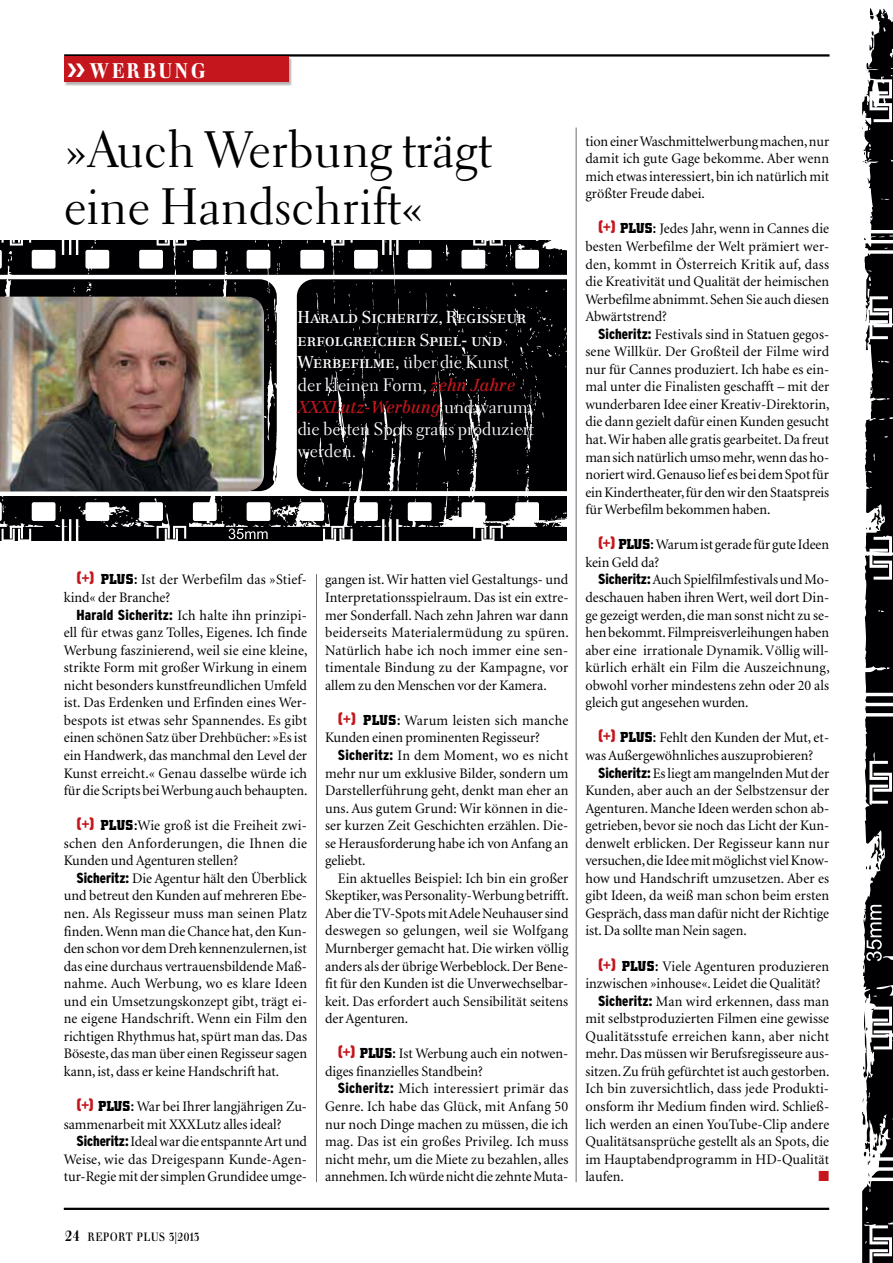
<style>
.page{position:relative;width:893px;height:1263px;background:#fff}
.page>*{position:absolute;margin:0;border:0;box-sizing:border-box;transform-origin:0 0}
.t1{font:51px/57px "Electra LH";color:#000}
.t2{font:800 21px "Walbaum Condensed";letter-spacing:.15em;color:#fff}
.t3{font:18px/22.5px "Electra LH";color:#fff}
.t4{font:16.95px/22.5px "Centennial Roman SC";color:#fff}
.t5{font:16.95px "Centennial Italic Os F";color:#c4161c}
.t6{font:14.55px/17.5px "Minion";color:#000;text-align:justify}
.t7{font:14.55px "Minion";letter-spacing:.02em;color:#000}
.t8{font:14.55px "Zapf Dingbats";color:#c4161c}
.t9{font:12px "Walbaum Condensed Medium Deck";letter-spacing:.05em;color:#000}
.s1{font-family:"Centennial Roman SC";font-size:16.95px}
.s2{font-family:"Centennial Italic Os F";font-size:16.95px;color:#c4161c}
.s3{font-family:"Electra LH";font-size:18px;color:#fff}
.s4{font-family:"Eurostile";font-weight:700;font-size:14.25px;color:#c4161c}
.s5{font-family:"City";font-weight:700;font-size:14.25px}
.s6{font-family:"Interstate";font-weight:900;font-stretch:condensed}
.s7{font-family:"Walbaum Condensed";font-weight:700;font-size:15px}
</style>
<div class="page">
<hr style="left:316px;top:574px;width:1px;height:608px;background:#6d6e71">
<hr style="left:576px;top:128px;width:1px;height:1054px;background:#6d6e71">
<hr style="left:64px;top:54px;width:765px;height:3px;background:#000">
<div style="left:64px;top:57px;width:228px;height:29px;background:#000;opacity:.3"></div>
<div style="left:64px;top:57px;width:224px;height:25px;background:#c4161c"></div>
<hr style="left:64px;top:1208px;width:765px;height:2px;background:#000">
<svg style="left:0;top:241px;width:566px;height:300px;fill:#000003"></svg>
<svg style="left:862px;top:8px;width:31px;height:1255px"></svg>
<img style="left:0;top:297px;width:264px;height:194px">
<h2 class="t2" style="left:90px;top:59px;width:117px">WERBUNG</h2>
<h1 class="t1" style="left:64px;top:121px;width:429px">»Auch Werbung trägt eine Handschrift«</h1>
<p class="t4" style="left:298px;top:306px;width:230px">Harald Sicheritz, Regisseur erfolgreicher Spiel- und</p>
<p class="t3" style="left:298px;top:351px;width:219px"><span class="s1">Werbefilme,</span> über die Kunst der kleinen Form, <span class="s2">zehn Jahre</span></p>
<p class="t5" style="left:298px;top:397px;width:232px">XXXLutz-Werbung <span class="s3">und warum</span></p>
<p class="t3" style="left:298px;top:418px;width:238px;line-height:21.6px">die besten Spots gratis produziert werden.</p>
<p class="t6" style="left:64px;top:571px;width:245px;text-indent:13px"><span class="s4">(+)</span> <span class="s5">PLUS:</span> Ist der Werbefilm das »Stief&shy;kind« der Branche?</p>
<p class="t6" style="left:64px;top:607px;width:245px;text-indent:13px"><span class="s6">Harald Sicheritz:</span> Ich halte ihn prinzipi&shy;ell für etwas ganz Tolles, Eigenes. Ich finde Werbung faszinierend, weil sie eine kleine, strikte Form mit großer Wirkung in einem nicht besonders kunstfreundlichen Umfeld ist. Das Erdenken und Erfinden eines Wer&shy;bespots ist etwas sehr Spannendes. Es gibt einen schönen Satz über Drehbücher: »Es ist ein Handwerk, das manchmal den Level der Kunst erreicht.« Genau dasselbe würde ich für die Scripts bei Werbung auch behaupten.</p>
<p class="t6" style="left:64px;top:817px;width:245px;text-indent:13px"><span class="s4">(+)</span> <span class="s5">PLUS:</span>Wie groß ist die Freiheit zwi&shy;schen den Anforderungen, die Ihnen die Kunden und Agenturen stellen?</p>
<p class="t6" style="left:64px;top:870px;width:245px;text-indent:13px"><span class="s6">Sicheritz:</span> Die Agentur hält den Überblick und betreut den Kunden auf mehreren Ebe&shy;nen. Als Regisseur muss man seinen Platz finden. Wenn man die Chance hat, den Kun&shy;den schon vor dem Dreh kennenzulernen, ist das eine durchaus vertrauensbildende Maß&shy;nahme. Auch Werbung, wo es klare Ideen und ein Umsetzungskonzept gibt, trägt ei&shy;ne eigene Handschrift. Wenn ein Film den richtigen Rhythmus hat, spürt man das. Das Böseste, das man über einen Regisseur sagen kann, ist, dass er keine Handschrift hat.</p>
<p class="t6" style="left:64px;top:1098px;width:245px;text-indent:13px"><span class="s4">(+)</span> <span class="s5">PLUS:</span> War bei Ihrer langjährigen Zu&shy;sammenarbeit mit XXXLutz alles ideal?</p>
<p class="t6" style="left:64px;top:1133px;width:245px;text-indent:13px"><span class="s6">Sicheritz:</span> Ideal war die entspannte Art und Weise, wie das Dreigespann Kunde-Agen&shy;tur-Regie mit der simplen Grundidee umge-</p>
<p class="t6" style="left:325px;top:571px;width:245px">gangen ist. Wir hatten viel Gestaltungs- und Interpretationsspielraum. Das ist ein extre&shy;mer Sonderfall. Nach zehn Jahren war dann beiderseits Materialermüdung zu spüren.<br>Natürlich habe ich noch immer eine sen&shy;timentale Bindung zu der Kampagne, vor allem zu den Menschen vor der Kamera.</p>
<p class="t6" style="left:325px;top:712px;width:245px;text-indent:13px"><span class="s4">(+)</span> <span class="s5">PLUS:</span> Warum leisten sich manche<br>Kunden einen prominenten Regisseur?</p>
<p class="t6" style="left:325px;top:747px;width:245px;text-indent:13px"><span class="s6">Sicheritz:</span> In dem Moment, wo es nicht mehr nur um exklusive Bilder, sondern um Darstellerführung geht, denkt man eher an uns. Aus gutem Grund: Wir können in die&shy;ser kurzen Zeit Geschichten erzählen. Die&shy;se Herausforderung habe ich von Anfang an geliebt.</p>
<p class="t6" style="left:325px;top:870px;width:245px;text-indent:13px">Ein aktuelles Beispiel: Ich bin ein großer Skeptiker, was Personality-Werbung betrifft.<br>Aber die TV-Spots mit Adele Neuhauser sind deswegen so gelungen, weil sie Wolfgang Murnberger gemacht hat. Die wirken völlig anders als der übrige Werbeblock. Der Bene&shy;fit für den Kunden ist die Unverwechselbar&shy;keit. Das erfordert auch Sensibilität seitens der Agenturen.</p>
<p class="t6" style="left:325px;top:1045px;width:245px;text-indent:13px"><span class="s4">(+)</span> <span class="s5">PLUS:</span> Ist Werbung auch ein notwen&shy;diges finanzielles Standbein?</p>
<p class="t6" style="left:325px;top:1080px;width:245px;text-indent:13px"><span class="s6">Sicheritz:</span> Mich interessiert primär das Genre. Ich habe das Glück, mit Anfang 50 nur noch Dinge machen zu müssen, die ich mag. Das ist ein großes Privileg. Ich muss nicht mehr, um die Miete zu bezahlen, alles annehmen. Ich würde nicht die zehnte Muta-</p>
<p class="t6" style="left:585px;top:133px;width:245px">tion einer Waschmittelwerbung machen, nur damit ich gute Gage bekomme. Aber wenn mich etwas interessiert, bin ich natürlich mit größter Freude dabei.</p>
<p class="t6" style="left:585px;top:220px;width:245px;text-indent:13px"><span class="s4">(+)</span> <span class="s5">PLUS:</span> Jedes Jahr, wenn in Cannes die besten Werbefilme der Welt prämiert wer&shy;den, kommt in Österreich Kritik auf, dass die Kreativität und Qualität der heimischen Werbefilme abnimmt. Sehen Sie auch diesen Abwärtstrend?</p>
<p class="t6" style="left:585px;top:326px;width:246px;text-indent:13px"><span class="s6">Sicheritz:</span> Festivals sind in Statuen gegos&shy;sene Willkür. Der Großteil der Filme wird nur für Cannes produziert. Ich habe es ein&shy;mal unter die Finalisten geschafft – mit der wunderbaren Idee einer Kreativ-Direktorin, die dann gezielt dafür einen Kunden gesucht hat. Wir haben alle gratis gearbeitet. Da freut man sich natürlich umso mehr, wenn das ho&shy;noriert wird. Genauso lief es bei dem Spot für ein Kindertheater, für den wir den Staatspreis für Werbefilm bekommen haben.</p>
<p class="t6" style="left:585px;top:536px;width:245px;text-indent:13px"><span class="s4">(+)</span> <span class="s5">PLUS:</span> Warum ist gerade für gute Ideen kein Geld da?</p>
<p class="t6" style="left:585px;top:571px;width:246px;text-indent:13px"><span class="s6">Sicheritz:</span> Auch Spielfilmfestivals und Mo&shy;deschauen haben ihren Wert, weil dort Din&shy;ge gezeigt werden, die man sonst nicht zu se&shy;hen bekommt. Filmpreisverleihungen haben aber eine irrationale Dynamik. Völlig will&shy;kürlich erhält ein Film die Auszeichnung, obwohl vorher mindestens zehn oder 20 als gleich gut angesehen wurden.</p>
<p class="t6" style="left:585px;top:729px;width:245px;text-indent:13px"><span class="s4">(+)</span> <span class="s5">PLUS:</span> Fehlt den Kunden der Mut, et&shy;was Außergewöhnliches auszuprobieren?</p>
<p class="t6" style="left:585px;top:765px;width:245px;text-indent:13px"><span class="s6">Sicheritz:</span> Es liegt am mangelnden Mut der Kunden, aber auch an der Selbstzensur der Agenturen. Manche Ideen werden schon ab&shy;getrieben, bevor sie noch das Licht der Kun&shy;denwelt erblicken. Der Regisseur kann nur versuchen, die Idee mit möglichst viel Know&shy;how und Handschrift umzusetzen. Aber es gibt Ideen, da weiß man schon beim ersten Gespräch, dass man dafür nicht der Richtige ist. Da sollte man Nein sagen.</p>
<p class="t6" style="left:598px;top:958px;width:233px"><span class="s4">(+)</span> <span class="s5">PLUS:</span> Viele Agenturen produzieren</p>
<p class="t6" style="left:585px;top:975px;width:237px">inzwischen »inhouse«. Leidet die Qualität?</p>
<p class="t6" style="left:598px;top:993px;width:233px"><span class="s6">Sicheritz:</span> Man wird erkennen, dass man</p>
<p class="t6" style="left:585px;top:1010px;width:245px">mit selbstproduzierten Filmen eine gewisse</p>
<p class="t7" style="left:585px;top:1029px;width:245px">Qualitätsstufe erreichen kann, aber nicht</p>
<p class="t6" style="left:585px;top:1045px;width:245px">mehr. Das müssen wir Berufsregisseure aus-</p>
<p class="t6" style="left:585px;top:1063px;width:246px">sitzen. Zu früh gefürchtet ist auch gestorben.</p>
<p class="t6" style="left:585px;top:1080px;width:245px">Ich bin zuversichtlich, dass jede Produkti-</p>
<p class="t6" style="left:585px;top:1098px;width:245px">onsform ihr Medium finden wird. Schließ-</p>
<p class="t6" style="left:585px;top:1116px;width:245px">lich werden an einen YouTube-Clip andere</p>
<p class="t6" style="left:585px;top:1133px;width:245px">Qualitätsansprüche gestellt als an Spots, die</p>
<p class="t6" style="left:585px;top:1151px;width:245px">im Hauptabendprogramm in HD-Qualität</p>
<p class="t6" style="left:585px;top:1168px;width:40px">laufen.</p>
<p class="t8" style="left:818px;top:1169px;width:12px">■</p>
<p class="t9" style="left:65px;top:1230px;width:136px"><span class="s7">24</span> REPORT PLUS 3|2013</p>
</div>
